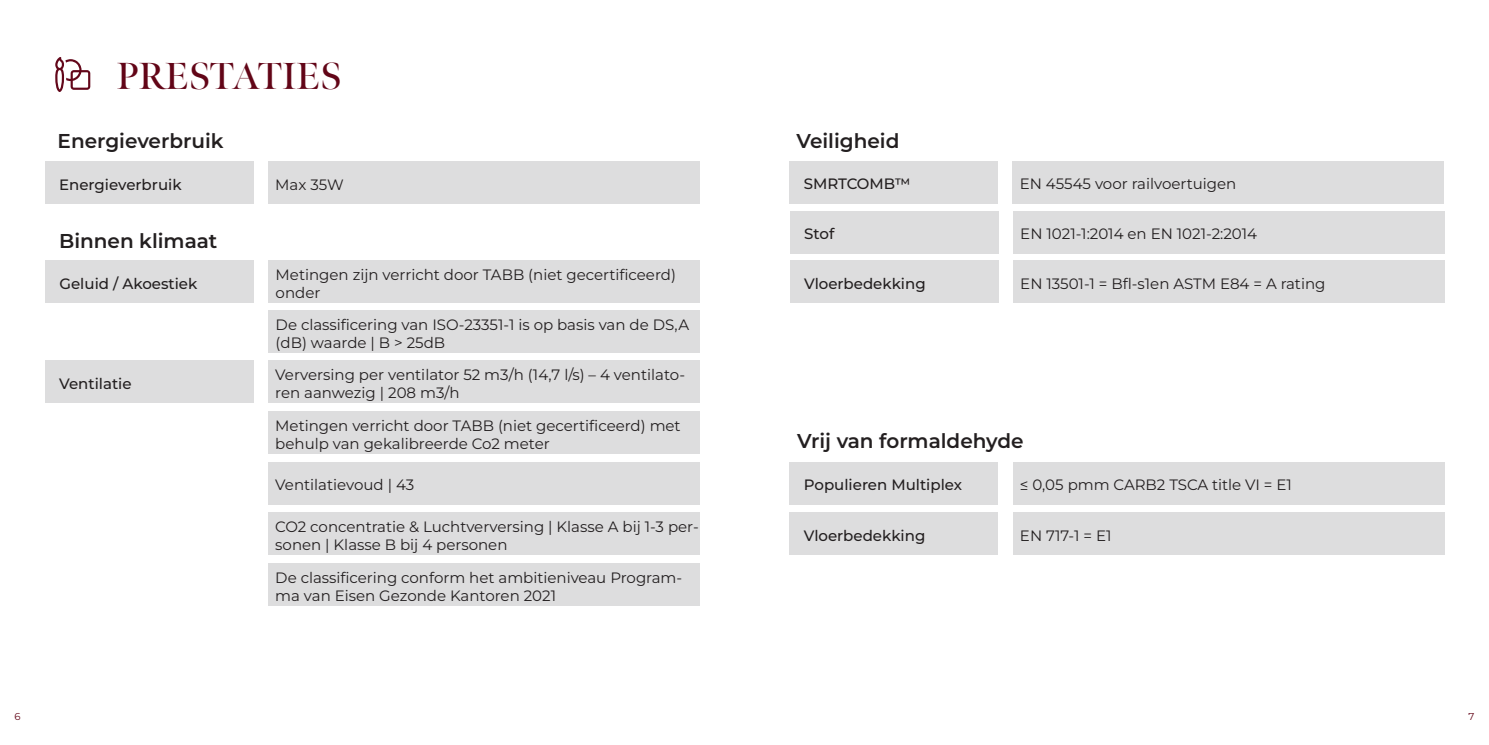
<style>
.page{position:relative;width:1489px;height:745px;background:#fff}
.page>*{position:absolute;margin:0;border:0;box-sizing:border-box;transform-origin:0 0}
.t1{font:600 37.5px "Meno Banner";color:#620517}
.t2{font:600 20px "Montserrat";color:#231f20}
.t3{font:15px/18px "Montserrat";color:#231f20}
.t4{font:500 15px "Montserrat";color:#231f20}
.t5{font:10px "Montserrat";color:#620517}
</style>
<div class="page">
<div style="left:45px;top:260px;width:208px;height:43px;background:#ddddde"></div>
<div style="left:790px;top:211px;width:208px;height:42px;background:#ddddde"></div>
<div style="left:1013px;top:211px;width:431px;height:42px;background:#ddddde"></div>
<div style="left:789px;top:512px;width:208px;height:42px;background:#ddddde"></div>
<div style="left:1012px;top:512px;width:431px;height:42px;background:#ddddde"></div>
<div style="left:1012px;top:461px;width:431px;height:43px;background:#ddddde"></div>
<div style="left:789px;top:161px;width:208px;height:42px;background:#ddddde"></div>
<div style="left:1012px;top:161px;width:431px;height:42px;background:#ddddde"></div>
<div style="left:790px;top:260px;width:208px;height:43px;background:#ddddde"></div>
<div style="left:1013px;top:260px;width:431px;height:43px;background:#ddddde"></div>
<div style="left:268px;top:310px;width:431px;height:43px;background:#ddddde"></div>
<div style="left:45px;top:161px;width:208px;height:42px;background:#ddddde"></div>
<div style="left:268px;top:161px;width:431px;height:42px;background:#ddddde"></div>
<div style="left:268px;top:260px;width:431px;height:43px;background:#ddddde"></div>
<div style="left:45px;top:360px;width:208px;height:42px;background:#ddddde"></div>
<div style="left:268px;top:411px;width:431px;height:42px;background:#ddddde"></div>
<div style="left:268px;top:360px;width:431px;height:42px;background:#ddddde"></div>
<div style="left:268px;top:512px;width:431px;height:42px;background:#ddddde"></div>
<div style="left:268px;top:461px;width:431px;height:43px;background:#ddddde"></div>
<div style="left:268px;top:563px;width:431px;height:42px;background:#ddddde"></div>
<div style="left:789px;top:461px;width:208px;height:43px;background:#ddddde"></div>
<svg style="left:55px;top:57px;width:35px;height:35px"></svg>
<p class="t1" style="left:117px;top:52px;width:226px">PRESTATIES</p>
<p class="t2" style="left:58px;top:127px;width:167px">Energieverbruik</p>
<p class="t4" style="left:59px;top:174px;width:124px">Energieverbruik</p>
<p class="t3" style="left:275px;top:176px;width:70px">Max 35W</p>
<p class="t2" style="left:59px;top:227px;width:160px">Binnen klimaat</p>
<p class="t4" style="left:60px;top:273px;width:139px">Geluid / Akoestiek</p>
<p class="t4" style="left:59px;top:373px;width:74px">Ventilatie</p>
<p class="t3" style="left:275px;top:267px;width:402px">Metingen zijn verricht door TABB (niet gecertificeerd) onder</p>
<p class="t3" style="left:275px;top:316px;width:415px">De classificering van ISO-23351-1 is op basis van de DS,A (dB) waarde | B &gt; 25dB</p>
<p class="t3" style="left:275px;top:366px;width:411px">Verversing per ventilator 52 m3/h (14,7 l/s) – 4 ventilato&shy;ren aanwezig | 208 m3/h</p>
<p class="t3" style="left:275px;top:417px;width:407px">Metingen verricht door TABB (niet gecertificeerd) met behulp van gekalibreerde Co2 meter</p>
<p class="t3" style="left:275px;top:477px;width:140px">Ventilatievoud | 43</p>
<p class="t3" style="left:275px;top:518px;width:425px">CO2 concentratie &amp; Luchtverversing | Klasse A bij 1-3 per&shy;sonen | Klasse B bij 4 personen</p>
<p class="t3" style="left:275px;top:569px;width:408px">De classificering conform het ambitieniveau Program&shy;ma van Eisen Gezonde Kantoren 2021</p>
<p class="t2" style="left:796px;top:127px;width:104px">Veiligheid</p>
<p class="t4" style="left:803px;top:174px;width:108px">SMRTCOMB™</p>
<p class="t3" style="left:1019px;top:176px;width:218px">EN 45545 voor railvoertuigen</p>
<p class="t4" style="left:804px;top:224px;width:32px">Stof</p>
<p class="t3" style="left:1020px;top:226px;width:238px">EN 1021-1:2014 en EN 1021-2:2014</p>
<p class="t4" style="left:804px;top:273px;width:123px">Vloerbedekking</p>
<p class="t3" style="left:1020px;top:276px;width:307px">EN 13501-1 = Bfl-s1en ASTM E84 = A rating</p>
<p class="t2" style="left:797px;top:427px;width:228px">Vrij van formaldehyde</p>
<p class="t4" style="left:803px;top:474px;width:160px">Populieren Multiplex</p>
<p class="t3" style="left:1019px;top:477px;width:273px">≤ 0,05 pmm CARB2 TSCA title VI = E1</p>
<p class="t4" style="left:803px;top:525px;width:123px">Vloerbedekking</p>
<p class="t3" style="left:1019px;top:527px;width:93px">EN 717-1 = E1</p>
<p class="t5" style="left:15px;top:709px;width:8px">6</p>
<p class="t5" style="left:1468px;top:709px;width:7px">7</p>
</div>
